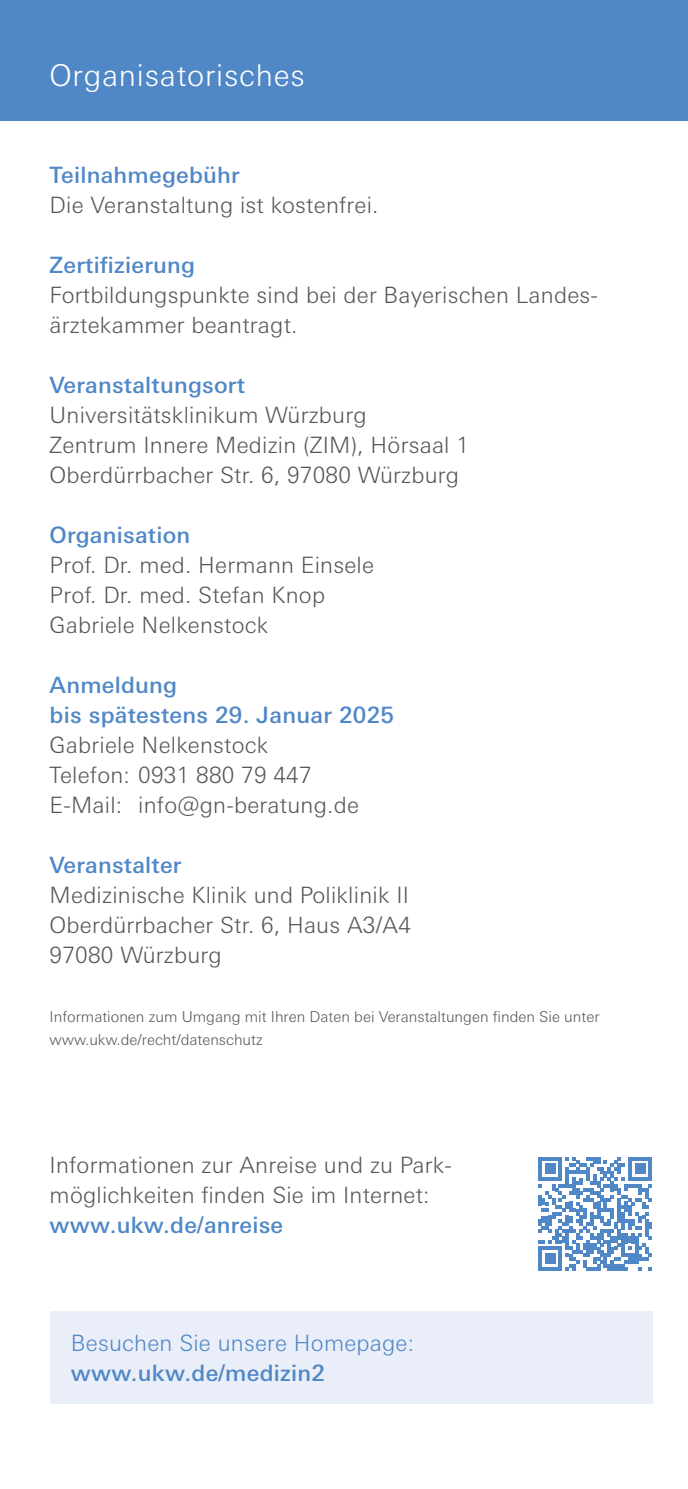
<style>
.page{position:relative;width:688px;height:1489px;background:#fff}
.page>*{position:absolute;margin:0;border:0;box-sizing:border-box;transform-origin:0 0}
.h2__Rubrikhead_weiß{font:300 30px "Univers Next Pro";letter-spacing:.025em;color:#fff}
.p__Body{font:300 22.5px/30px "Univers Next Pro";letter-spacing:.01em;color:#575756}
.p__Body-2{font:500 22.5px/30px "Univers Next Pro";letter-spacing:.01em;color:#5087c6}
.p_Body_blau{font:300 22.5px "Univers Next Pro";letter-spacing:.01em;color:#5087c6}
.h3__Body_fett_blau{font:500 22.5px "Univers Next Pro";letter-spacing:.01em;color:#5087c6}
.p__Impressum_6_pt{font:300 15px/22.5px "Univers Next Pro";color:#575756}
</style>
<div class="page">
<div style="left:0;top:0;width:687px;height:120px;background:#5087c6"></div>
<div style="left:50px;top:1311px;width:602px;height:92px;background:#e9eef9"></div>
<svg style="left:538px;top:1157px;width:114px;height:113px"></svg>
<h2 class="h2__Rubrikhead_weiß" style="left:49px;top:58px;width:257px">Organisatorisches</h2>
<h3 class="h3__Body_fett_blau" style="left:50px;top:161px;width:192px">Teilnahmegebühr</h3>
<p class="p__Body" style="left:50px;top:189px;width:330px">Die Veranstaltung ist kostenfrei.</p>
<p class="p__Body-2" style="left:50px;top:249px;width:147px">Zertifizierung</p>
<p class="p__Body" style="left:50px;top:279px;width:549px">Fortbildungspunkte sind bei der Bayerischen Landes&shy;ärztekammer beantragt.</p>
<p class="p__Body-2" style="left:50px;top:369px;width:197px">Veranstaltungsort</p>
<p class="p__Body" style="left:50px;top:399px;width:318px">Universitätsklinikum Würzburg</p>
<p class="p__Body" style="left:50px;top:429px;width:420px">Zentrum Innere Medizin (ZIM), Hörsaal 1</p>
<p class="p__Body" style="left:50px;top:459px;width:411px">Oberdürrbacher Str. 6, 97080 Würzburg</p>
<p class="p__Body-2" style="left:50px;top:519px;width:142px">Organisation</p>
<p class="p__Body" style="left:50px;top:549px;width:326px">Prof. Dr. med. Hermann Einsele</p>
<p class="p__Body" style="left:50px;top:579px;width:277px">Prof. Dr. med. Stefan Knop</p>
<p class="p__Body" style="left:50px;top:609px;width:220px">Gabriele Nelkenstock</p>
<p class="p__Body-2" style="left:50px;top:669px;width:346px">Anmeldung<br>bis spätestens 29. Januar 2025</p>
<p class="p__Body" style="left:50px;top:729px;width:220px">Gabriele Nelkenstock</p>
<p class="p__Body" style="left:50px;top:759px;width:263px">Telefon: 0931 880 79 447</p>
<p class="p__Body" style="left:50px;top:789px;width:311px">E-Mail: info@gn-beratung.de</p>
<p class="p__Body-2" style="left:50px;top:849px;width:133px">Veranstalter</p>
<p class="p__Body" style="left:50px;top:879px;width:360px">Medizinische Klinik und Poliklinik II</p>
<p class="p__Body" style="left:50px;top:909px;width:362px">Oberdürrbacher Str. 6, Haus A3/A4</p>
<p class="p__Body" style="left:50px;top:939px;width:174px">97080 Würzburg</p>
<p class="p__Impressum_6_pt" style="left:50px;top:1005px;width:551px">Informationen zum Umgang mit Ihren Daten bei Veranstaltungen finden Sie unter www.ukw.de/recht/datenschutz</p>
<p class="p__Body" style="left:50px;top:1149px;width:404px">Informationen zur Anreise und zu Park&shy;möglichkeiten finden Sie im Internet:</p>
<p class="p__Body-2" style="left:50px;top:1209px;width:235px">www.ukw.de/anreise</p>
<p class="p_Body_blau" style="left:71px;top:1329px;width:344px">Besuchen Sie unsere Homepage:</p>
<p class="p__Body-2" style="left:71px;top:1357px;width:255px">www.ukw.de/medizin2</p>
</div>
